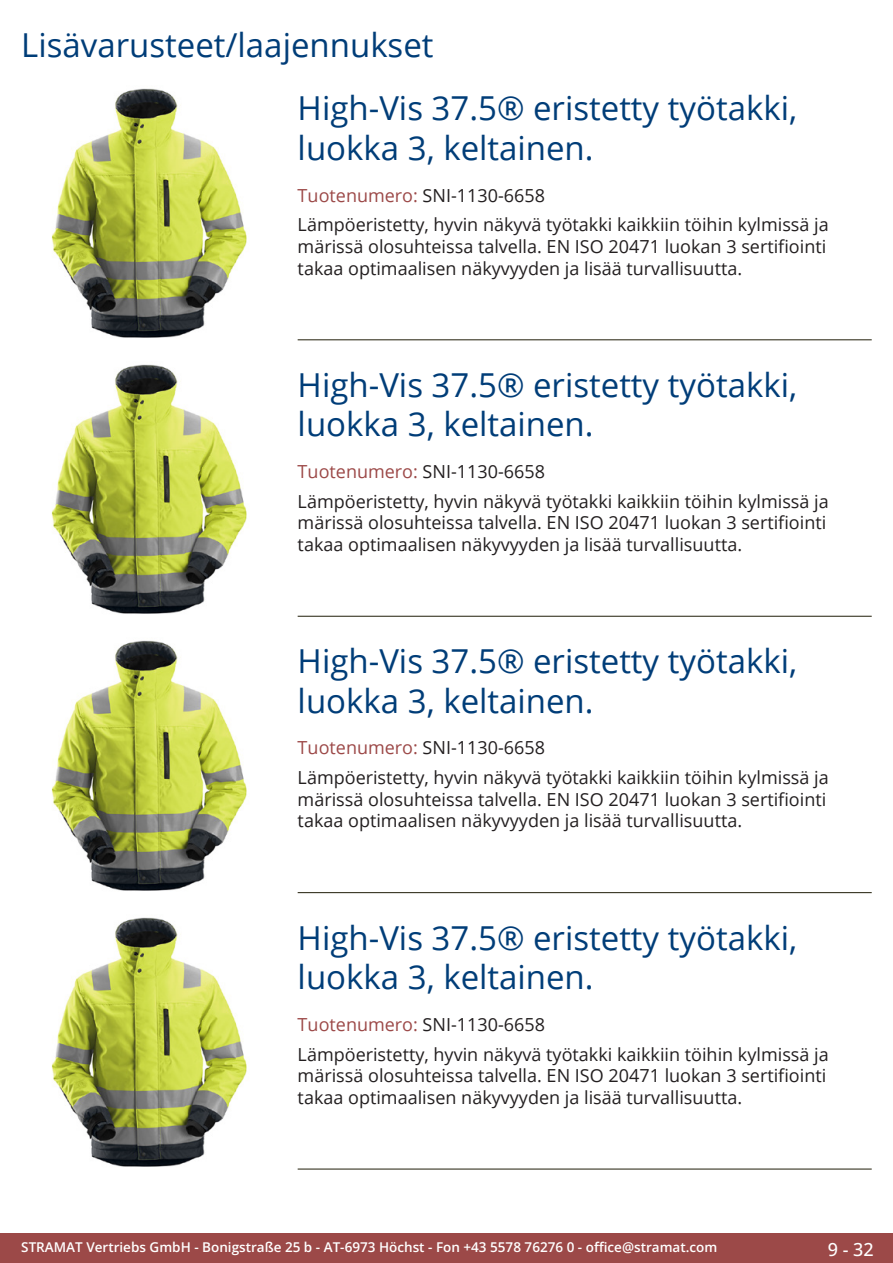
<style>
.page{position:relative;width:893px;height:1263px;background:#fff}
.page>*{position:absolute;margin:0;border:0;box-sizing:border-box;transform-origin:0 0}
.Produkttitel{font:33px/39.6px "Open Sans";color:#003d78}
.RastTitel{font:33px "Open Sans";color:#003d78}
.Beschreibung_Text{font:18px/21.6px "Open Sans";color:#231f20}
.TechDaten_Überschrif{font:18px "Open Sans";color:#231f20}
.t1{font:500 18px "Open Sans";color:#fff}
.t2{font:600 13.5px "Open Sans";color:#fff}
.s1{color:#9c4948}
</style>
<div class="page">
<div style="left:0;top:1233px;width:893px;height:30px;background:#9c4948"></div>
<hr style="left:298px;top:340px;width:574px;height:1px;background:#201d08">
<hr style="left:298px;top:616px;width:574px;height:1px;background:#201d08">
<hr style="left:298px;top:892px;width:574px;height:1px;background:#201d08">
<hr style="left:298px;top:1169px;width:574px;height:1px;background:#201d08">
<img style="left:51px;top:88px;width:196px;height:250px">
<img style="left:51px;top:364px;width:196px;height:250px">
<img style="left:51px;top:640px;width:196px;height:251px">
<img style="left:51px;top:917px;width:196px;height:250px">
<p class="RastTitel" style="left:21px;top:22px;width:414px">Lisävarusteet/laajennukset</p>
<p class="Produkttitel" style="left:298px;top:88px;width:501px">High-Vis 37.5® eristetty työtakki, luokka 3, keltainen.</p>
<p class="TechDaten_Überschrif" style="left:298px;top:183px;width:249px"><span class="s1">Tuotenumero:</span> SNI-1130-6658</p>
<p class="Beschreibung_Text" style="left:298px;top:214px;width:533px">Lämpöeristetty, hyvin näkyvä työtakki kaikkiin töihin kylmissä ja märissä olosuhteissa talvella. EN ISO 20471 luokan 3 sertifiointi takaa optimaalisen näkyvyyden ja lisää turvallisuutta.</p>
<p class="Produkttitel" style="left:298px;top:364px;width:501px">High-Vis 37.5® eristetty työtakki, luokka 3, keltainen.</p>
<p class="TechDaten_Überschrif" style="left:298px;top:459px;width:249px"><span class="s1">Tuotenumero:</span> SNI-1130-6658</p>
<p class="Beschreibung_Text" style="left:298px;top:490px;width:533px">Lämpöeristetty, hyvin näkyvä työtakki kaikkiin töihin kylmissä ja märissä olosuhteissa talvella. EN ISO 20471 luokan 3 sertifiointi takaa optimaalisen näkyvyyden ja lisää turvallisuutta.</p>
<p class="Produkttitel" style="left:298px;top:640px;width:501px">High-Vis 37.5® eristetty työtakki, luokka 3, keltainen.</p>
<p class="TechDaten_Überschrif" style="left:298px;top:735px;width:249px"><span class="s1">Tuotenumero:</span> SNI-1130-6658</p>
<p class="Beschreibung_Text" style="left:298px;top:766px;width:533px">Lämpöeristetty, hyvin näkyvä työtakki kaikkiin töihin kylmissä ja märissä olosuhteissa talvella. EN ISO 20471 luokan 3 sertifiointi takaa optimaalisen näkyvyyden ja lisää turvallisuutta.</p>
<p class="Produkttitel" style="left:298px;top:917px;width:501px">High-Vis 37.5® eristetty työtakki, luokka 3, keltainen.</p>
<p class="TechDaten_Überschrif" style="left:298px;top:1012px;width:249px"><span class="s1">Tuotenumero:</span> SNI-1130-6658</p>
<p class="Beschreibung_Text" style="left:298px;top:1043px;width:533px">Lämpöeristetty, hyvin näkyvä työtakki kaikkiin töihin kylmissä ja märissä olosuhteissa talvella. EN ISO 20471 luokan 3 sertifiointi takaa optimaalisen näkyvyyden ja lisää turvallisuutta.</p>
<p class="t2" style="left:21px;top:1238px;width:698px">STRAMAT Vertriebs GmbH - Bonigstraße 25 b - AT-6973 Höchst - Fon +43 5578 76276 0 - office@stramat.com</p>
<p class="t1" style="left:828px;top:1237px;width:48px">9 - 32</p>
</div>
